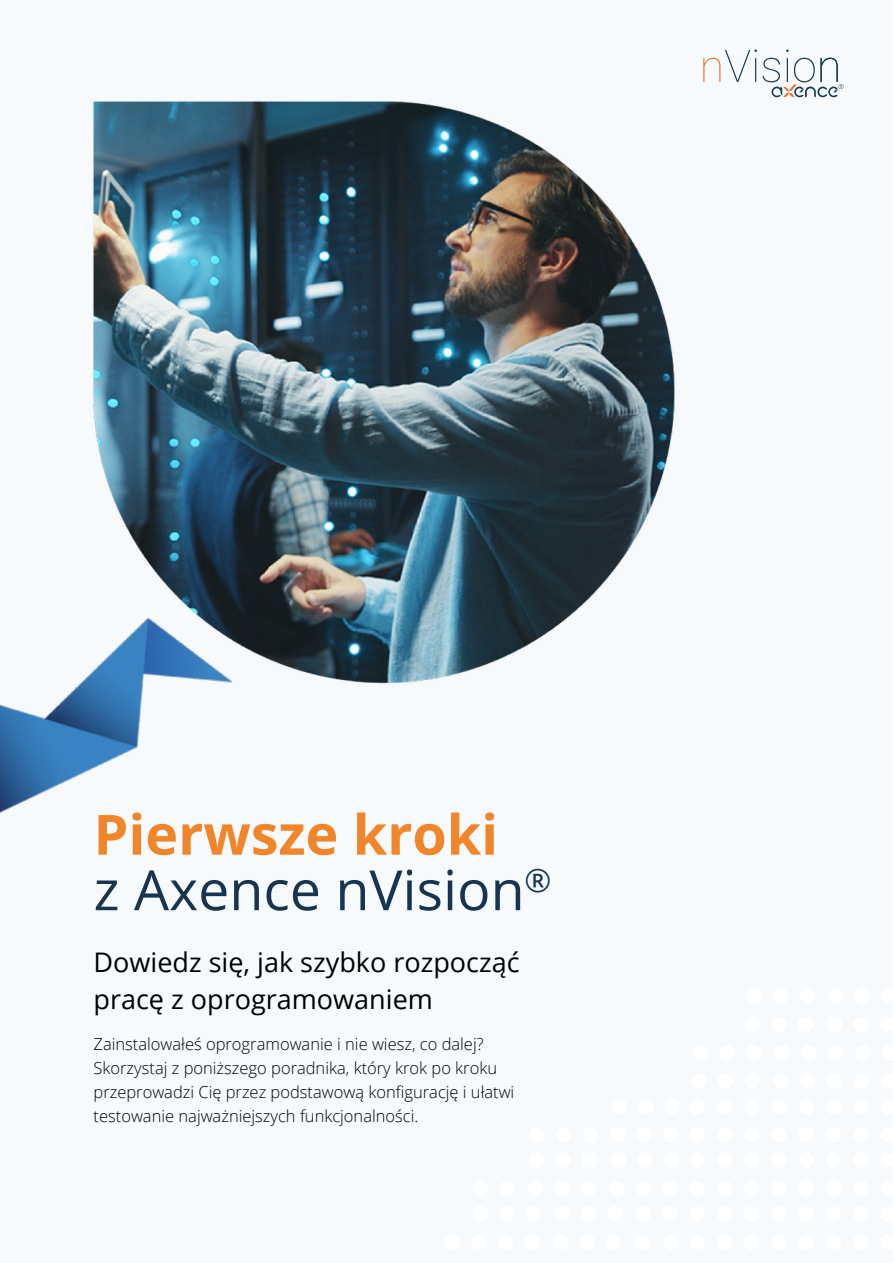
<style>
.page{position:relative;width:893px;height:1263px;background:#f7fafc}
.page>*{position:absolute;margin:0;border:0;box-sizing:border-box;transform-origin:0 0}
.t1{font:55.5px/55.5px "Open Sans";color:#173451}
.t2{font:27px/37.5px "Open Sans";color:#000}
.t3{font:300 16.5px/24px "Open Sans";color:#000}
.s1{font-weight:700;color:#f18529}
</style>
<div class="page">
<img style="left:0;top:704px;width:140px;height:109px">
<svg style="left:703px;top:50px;width:54px;height:32px"></svg>
<svg style="left:763px;top:50px;width:81px;height:47px"></svg>
<img style="left:50px;top:101px;width:625px;height:627px">
<h1 class="t1" style="left:94px;top:805px;width:459px"><span class="s1">Pierwsze kroki<br></span>z Axence nVision<sup>®</sup></h1>
<h2 class="t2" style="left:94px;top:942px;width:428px">Dowiedz się, jak szybko rozpocząć pracę z oprogramowaniem</h2>
<p class="t3" style="left:94px;top:1032px;width:422px">Zainstalowałeś oprogramowanie i nie wiesz, co dalej?<br>Skorzystaj z poniższego poradnika, który krok po kroku przeprowadzi Cię przez podstawową konfigurację i ułatwi testowanie najważniejszych funkcjonalności.</p>
</div>
